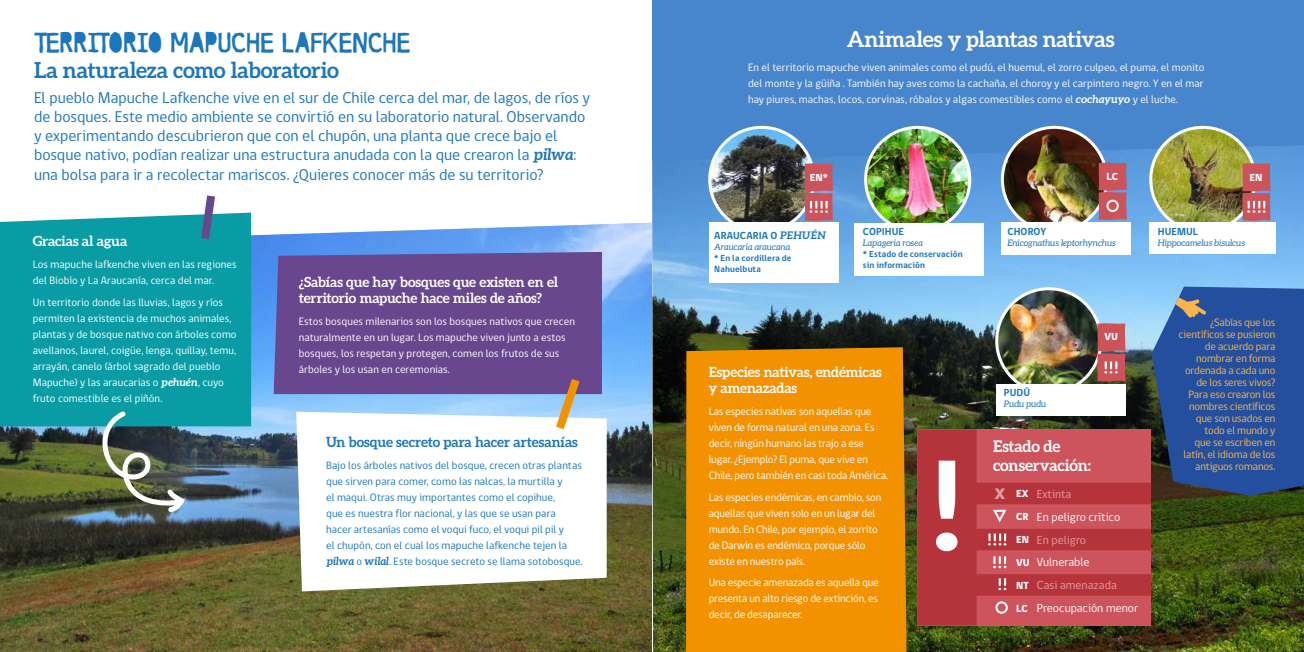
<style>
.page{position:relative;width:1304px;height:652px;background:#fff}
.page>*{position:absolute;margin:0;border:0;box-sizing:border-box;transform-origin:0 0}
.t1{font:700 22px "Aleo";letter-spacing:-.015em;color:#1c76bc}
.t2{font:22px "Cutitout DEMO Soft";letter-spacing:.005em;color:#1c76bc}
.t3{font:700 22px "Aleo";letter-spacing:-.005em;color:#fff}
.t4{font:16px/19.2px "gob CL";color:#1c76bc}
.t5{font:700 16px/19.2px "Aleo";letter-spacing:-.01em;color:#fff}
.t6{font:700 14px/16px "Aleo";letter-spacing:-.005em;color:#fff}
.t7{font:700 14px "Aleo";letter-spacing:-.005em;color:#1c76bc}
.t8{font:12px/22.8px "gob CL";color:#fff}
.t9{font:11px/16px "gob CL";letter-spacing:-.005em;color:#fff}
.t10{font:11px/16px "gob CL";letter-spacing:.005em;color:#1c76bc}
.t11{font:11px/12px "gob CL";letter-spacing:-.015em;color:#fab548;text-align:right}
.t12{font:700 10.5px "gob CL";letter-spacing:.005em;color:#1c76bc}
.t13{font:800 10.5px/23px "gob CL";color:#fff}
.t14{font:italic 9px "Aleo";letter-spacing:-.01em;color:#1c76bc}
.t15{font:700 9px/11px "gob CL";letter-spacing:.015em;color:#1c76bc}
.s1{font-family:"Aleo";font-weight:700;font-style:italic}
.s2{font-family:"Aleo";font-style:italic}
.s3{font-family:"Helvetica";font-weight:700;font-size:19.9px}
</style>
<div class="page">
<img style="left:0;top:223px;width:652px;height:429px">
<img style="left:652px;top:161px;width:652px;height:491px">
<div style="left:274px;top:252px;width:328px;height:142px;background:#69478e"></div>
<div style="left:0;top:213px;width:251px;height:213px;background:#0a9ca5"></div>
<svg style="left:296px;top:412px;width:311px;height:179px"></svg>
<div style="left:652px;top:0;width:652px;height:161px;background:#4786cd"></div>
<img style="left:997px;top:289px;width:104px;height:95px">
<img style="left:1151px;top:127px;width:104px;height:105px;border-radius:52px">
<img style="left:1002px;top:127px;width:105px;height:105px;border-radius:52px">
<img style="left:710px;top:127px;width:104px;height:105px;border-radius:52px">
<img style="left:866px;top:127px;width:104px;height:105px;border-radius:52px">
<div style="left:864px;top:126px;width:107px;height:107px;border:3px solid #fff;border-radius:50%"></div>
<div style="left:996px;top:384px;width:129px;height:31px;background:#fff"></div>
<svg style="left:1097px;top:323px;width:28px;height:59px;background:#c55c63"></svg>
<div style="left:854px;top:223px;width:130px;height:53px;background:#fff"></div>
<svg style="left:550px;top:370px;width:36px;height:68px"></svg>
<svg style="left:196px;top:195px;width:24px;height:53px"></svg>
<div style="left:686px;top:347px;width:221px;height:305px;background:#f39200"></div>
<img style="left:91px;top:407px;width:181px;height:108px">
<svg style="left:917px;top:429px;width:234px;height:196px;background:#c1444b"></svg>
<svg style="left:936px;top:461px;width:22px;height:90px"></svg>
<svg style="left:998px;top:578px;width:8px;height:12px"></svg>
<svg style="left:988px;top:534px;width:18px;height:11px"></svg>
<svg style="left:993px;top:556px;width:13px;height:12px"></svg>
<svg style="left:991px;top:509px;width:17px;height:15px"></svg>
<div style="left:995px;top:601px;width:13px;height:13px;border:2px solid #fff;border-radius:50%"></div>
<div style="left:709px;top:223px;width:129px;height:60px;background:#fff"></div>
<svg style="left:805px;top:163px;width:28px;height:58px;background:#c9616b"></svg>
<div style="left:1149px;top:223px;width:127px;height:31px;background:#fff"></div>
<svg style="left:1242px;top:163px;width:28px;height:58px;background:#c86068"></svg>
<div style="left:1001px;top:223px;width:130px;height:32px;background:#fff"></div>
<svg style="left:1099px;top:163px;width:28px;height:57px;background:#c85e68"></svg>
<svg style="left:1152px;top:287px;width:152px;height:209px;background:#2b5295"></svg>
<h1 class="t2" style="left:34px;top:27px;width:378px">TERRITORIO MAPUCHE LAFKENCHE</h1>
<h1 class="t3" style="left:847px;top:27px;width:269px">Animales y plantas nativas</h1>
<h1 class="t1" style="left:34px;top:58px;width:306px">La naturaleza como laboratorio</h1>
<p class="t9" style="left:748px;top:60px;width:458px;text-align:justify">En el territorio mapuche viven animales como el pudú, el huemul, el zorro culpeo, el puma, el monito del monte y la güiña . También hay aves como la cachaña, el choroy y el carpintero negro. Y en el mar hay piures, machas, locos, corvinas, róbalos y algas comestibles como el <span class="s1">cochayuyo</span> y el luche.</p>
<p class="t4" style="left:34px;top:88px;width:558px">El pueblo Mapuche Lafkenche vive en el sur de Chile cerca del mar, de lagos, de ríos y de bosques. Este medio ambiente se convirtió en su laboratorio natural. Observando y experimentando descubrieron que con el chupón, una planta que crece bajo el bosque nativo, podían realizar una estructura anudada con la que crearon la <span class="s1">pilwa</span>: una bolsa para ir a recolectar mariscos. ¿Quieres conocer más de su territorio?</p>
<p class="t13" style="left:1106px;top:165px;width:13px">LC</p>
<p class="t13" style="left:810px;top:166px;width:20px">EN*</p>
<p class="t13" style="left:1250px;top:166px;width:14px">EN</p>
<p class="t6" style="left:33px;top:233px;width:96px">Gracias al agua</p>
<p class="t9" style="left:33px;top:256px;width:205px">Los mapuche lafkenche viven en las regiones del Biobío y La Araucanía, cerca del mar.</p>
<p class="t9" style="left:33px;top:294px;width:205px">Un territorio donde las lluvias, lagos y ríos permiten la existencia de muchos animales, plantas y de bosque nativo con árboles como avellanos, laurel, coigüe, lenga, quillay, temu, arrayán, canelo (árbol sagrado del pueblo Mapuche) y las araucarias o <span class="s1">pehuén</span>, cuyo fruto comestible es el piñón.</p>
<p class="t6" style="left:299px;top:274px;width:261px">¿Sabías que hay bosques que existen en el territorio mapuche hace miles de años?</p>
<p class="t9" style="left:299px;top:313px;width:278px">Estos bosques milenarios son los bosques nativos que crecen naturalmente en un lugar. Los mapuche viven junto a estos bosques, los respetan y protegen, comen los frutos de sus árboles y los usan en ceremonias.</p>
<p class="t7" style="left:326px;top:434px;width:253px">Un bosque secreto para hacer artesanías</p>
<p class="t10" style="left:326px;top:457px;width:258px">Bajo los árboles nativos del bosque, crecen otras plantas que sirven para comer, como las nalcas, la murtilla y<br>el maqui. Otras muy importantes como el copihue,<br>que es nuestra flor nacional, y las que se usan para hacer artesanías como el voqui fuco, el voqui pil pil y<br>el chupón, con el cual los mapuche lafkenche tejen la <span class="s1">pilwa</span> o <span class="s1">wilal</span>. Este bosque secreto se llama sotobosque.</p>
<p class="t12" style="left:714px;top:228px;width:114px">ARAUCARIA O <span class="s2">PEHUÉN</span></p>
<p class="t14" style="left:714px;top:241px;width:78px">Araucaria araucana</p>
<p class="t15" style="left:714px;top:252px;width:79px">* En la cordillera de<br>Nahuelbuta</p>
<p class="t12" style="left:863px;top:224px;width:43px">COPIHUE</p>
<p class="t14" style="left:863px;top:237px;width:62px">Lapageria rosea</p>
<p class="t15" style="left:863px;top:248px;width:101px">* Estado de conservación sin información</p>
<p class="t6" style="left:709px;top:364px;width:175px">Especies nativas, endémicas y amenazadas</p>
<p class="t9" style="left:709px;top:403px;width:181px">Las especies nativas son aquellas que viven de forma natural en una zona. Es decir, ningún humano las trajo a ese lugar. ¿Ejemplo? El puma, que vive en Chile, pero también en casi toda América.</p>
<p class="t9" style="left:709px;top:489px;width:174px">Las especies endémicas, en cambio, son aquellas que viven solo en un lugar del mundo. En Chile, por ejemplo, el zorrito de Darwin es endémico, porque sólo existe en nuestro país.</p>
<p class="t9" style="left:709px;top:575px;width:172px;text-align:justify">Una especie amenazada es aquella que presenta un alto riesgo de extinción, es decir, de desaparecer.</p>
<p class="t12" style="left:1007px;top:224px;width:40px">CHOROY</p>
<p class="t14" style="left:1007px;top:238px;width:110px">Enicognathus leptorhynchus</p>
<p class="t12" style="left:1158px;top:224px;width:42px">HUEMUL</p>
<p class="t14" style="left:1158px;top:238px;width:89px">Hippocamelus bisulcus</p>
<p class="t12" style="left:1004px;top:386px;width:28px">PUDÚ</p>
<p class="t14" style="left:1004px;top:399px;width:44px">Pudu pudu</p>
<p class="t13" style="left:1104px;top:326px;width:15px">VU</p>
<h2 class="t5" style="left:993px;top:437px;width:100px">Estado de conservación:</h2>
<p class="t13" style="left:1016px;top:482px;width:15px;text-indent:-22px"><span class="s3">x</span> EX<br>CR<br>EN<br>VU<br>NT<br>LC</p>
<p class="t8" style="left:1037px;top:483px;width:103px">Extinta<br>En peligro crítico<br>En peligro<br>Vulnerable<br>Casi amenazada<br>Preocupación menor</p>
<p class="t11" style="left:1179px;top:316px;width:98px">¿Sabías que los científicos se pusieron de acuerdo para nombrar en forma ordenada a cada uno de los seres vivos?<br>Para eso crearon los nombres científicos que son usados en todo el mundo y<br>que se escriben en latín, el idioma de los antiguos romanos.</p>
</div>
